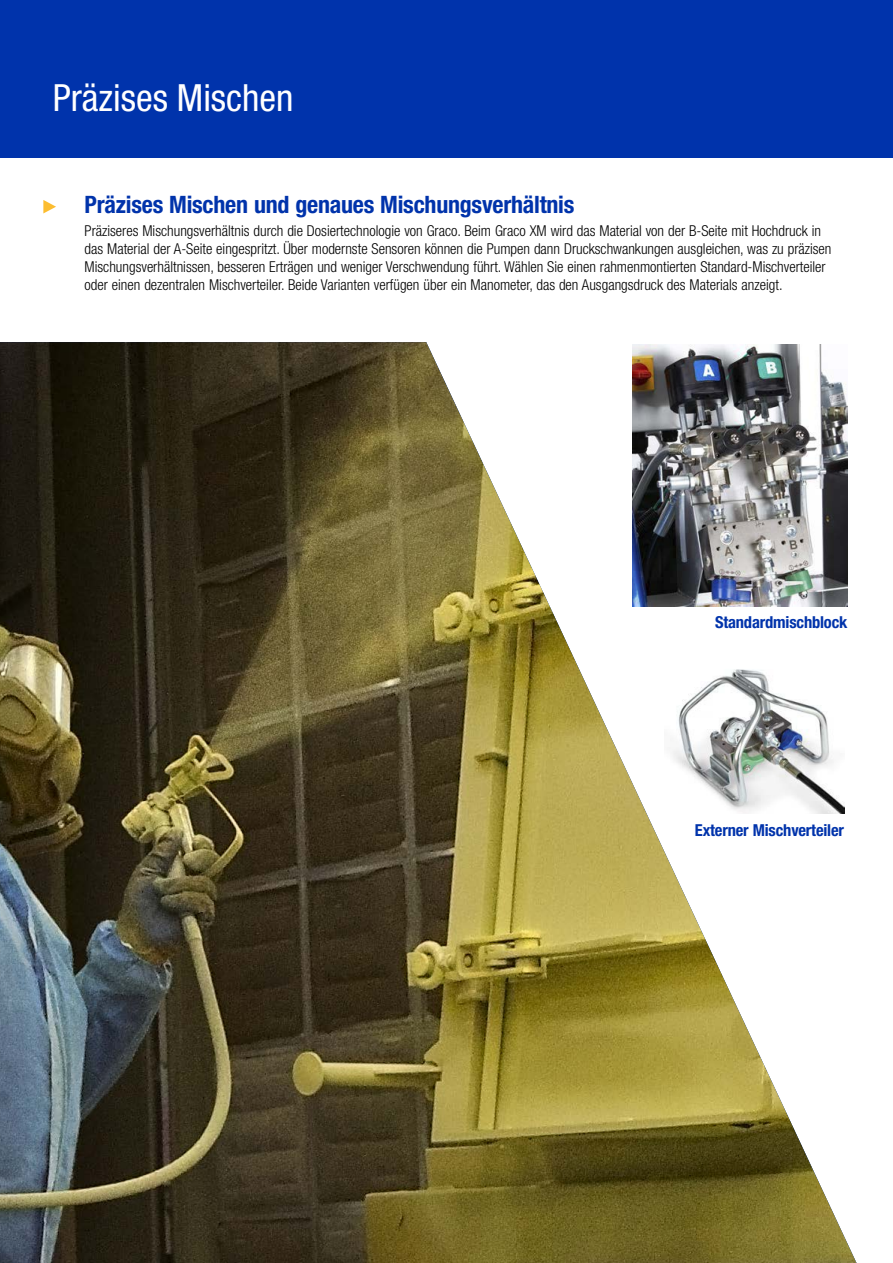
<style>
.page{position:relative;width:893px;height:1263px;background:#fff}
.page>*{position:absolute;margin:0;border:0;box-sizing:border-box;transform-origin:0 0}
.t1{font:condensed 37.5px "Helvetica Neue LT Std";color:#fff}
.t2{font:700 condensed 24px "Helvetica Neue LT Std";letter-spacing:-.01em;color:#0033ab}
.t3{font:700 condensed 16.5px "Helvetica Neue LT Std";letter-spacing:-.01em;color:#0033ab}
.t4{font:300 condensed 15px/18px "Helvetica Neue LT Std";color:#000}
</style>
<div class="page">
<div style="left:0;top:0;width:893px;height:157px;background:#0033ab"></div>
<svg style="left:43px;top:200px;width:13px;height:13px"></svg>
<img style="left:0;top:342px;width:856px;height:921px">
<img style="left:633px;top:344px;width:214px;height:262px">
<img style="left:665px;top:657px;width:179px;height:157px">
<h1 class="t1" style="left:53px;top:76px;width:242px">Präzises Mischen</h1>
<h2 class="t2" style="left:85px;top:190px;width:491px">Präzises Mischen und genaues Mischungsverhältnis</h2>
<p class="t4" style="left:85px;top:222px;width:748px">Präziseres Mischungsverhältnis durch die Dosiertechnologie von Graco. Beim Graco XM wird das Material von der B-Seite mit Hochdruck in das Material der A-Seite eingespritzt. Über modernste Sensoren können die Pumpen dann Druckschwankungen ausgleichen, was zu präzisen Mischungsverhältnissen, besseren Erträgen und weniger Verschwendung führt. Wählen Sie einen rahmenmontierten Standard-Mischverteiler oder einen dezentralen Mischverteiler. Beide Varianten verfügen über ein Manometer, das den Ausgangsdruck des Materials anzeigt.</p>
<p class="t3" style="left:715px;top:612px;width:134px">Standardmischblock</p>
<p class="t3" style="left:695px;top:820px;width:151px">Externer Mischverteiler</p>
</div>
